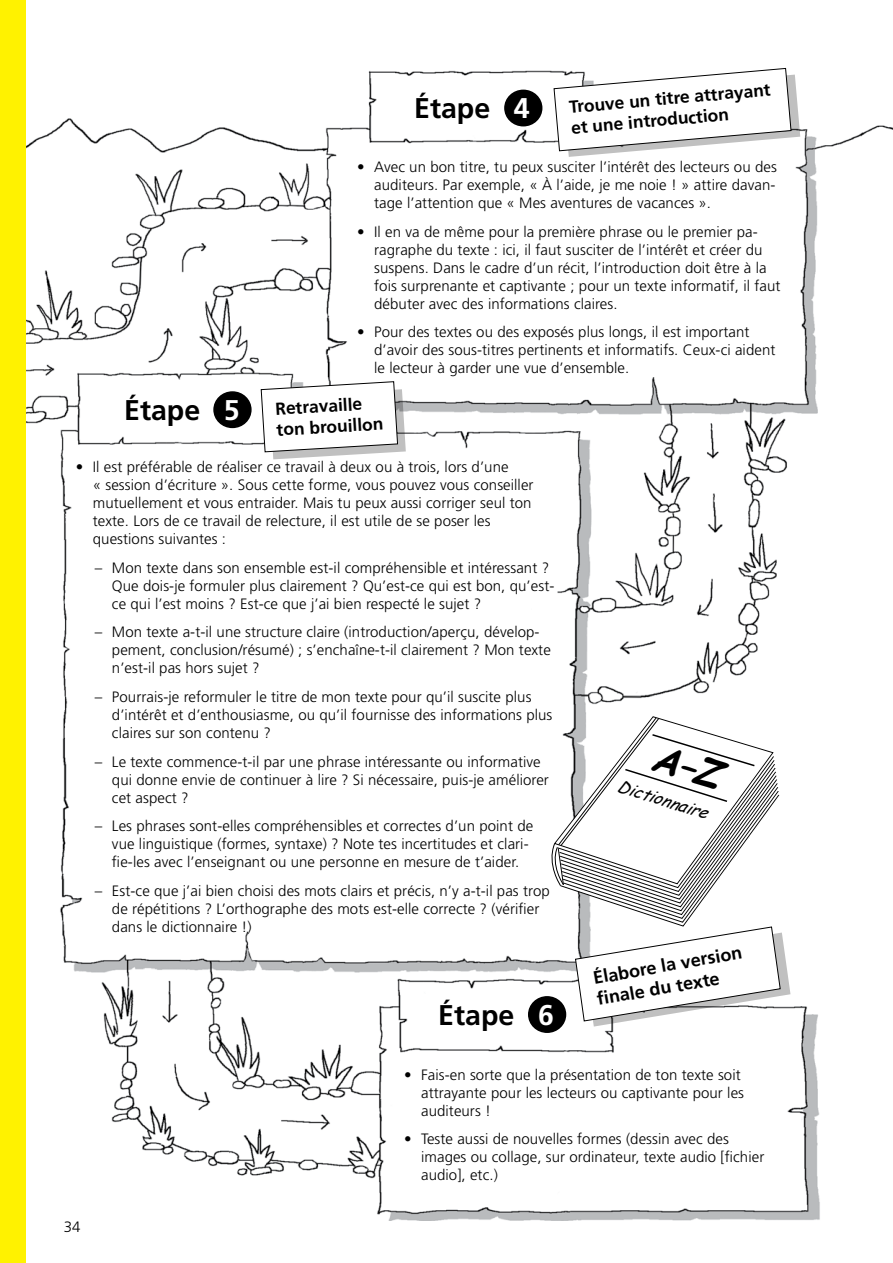
<style>
.page{position:relative;width:893px;height:1263px;background:#fff}
.page>*{position:absolute;margin:0;border:0;box-sizing:border-box;transform-origin:0 0}
.t1{font:700 28.5px "Frutiger";color:#000}
.t2{font:700 18px/21.6px "Frutiger";color:#000}
.t3{font:700 17.4px/21px "Frutiger";color:#000}
.t4{font:italic 16.5px "Comic Sans MS";color:#000}
.t5{font:300 15px/18px "Frutiger";letter-spacing:.005em;color:#000}
.s1{color:#fff}
</style>
<div class="page">
<img style="left:26px;top:67px;width:867px;height:1153px">
<div style="left:505px;top:90px;width:37px;height:36px;background:#000;border-radius:50%"></div>
<div style="left:504px;top:90px;width:38px;height:36px;border:2px solid #000;border-radius:50%"></div>
<svg style="left:260px;top:381px;width:146px;height:78px"></svg>
<div style="left:214px;top:392px;width:37px;height:35px;background:#000;border-radius:50%"></div>
<div style="left:213px;top:391px;width:39px;height:37px;border:2px solid #000;border-radius:50%"></div>
<div style="left:529px;top:997px;width:36px;height:35px;background:#000;border-radius:50%"></div>
<div style="left:528px;top:996px;width:38px;height:37px;border:2px solid #000;border-radius:50%"></div>
<svg style="left:553px;top:68px;width:247px;height:89px"></svg>
<div style="left:0;top:0;width:26px;height:1263px;background:#fff200"></div>
<svg style="left:546px;top:713px;width:244px;height:313px"></svg>
<h1 class="t1" style="left:414px;top:91px;width:117px">Étape <span class="s1">4</span></h1>
<p class="t3" style="left:568px;top:96px;width:203px;rotate:-5deg">Trouve un titre attrayant et une introduction</p>
<h1 class="t1" style="left:124px;top:393px;width:117px">Étape <span class="s1">5</span></h1>
<p class="t5" style="left:374px;top:158px;width:404px;text-align:justify;text-indent:-17px">• Avec un bon titre, tu peux susciter l’intérêt des lecteurs ou des auditeurs. Par exemple, « À l’aide, je me noie ! » attire davan&shy;tage l’attention que « Mes aventures de vacances ».</p>
<p class="t5" style="left:374px;top:222px;width:408px;text-indent:-17px">• Il en va de même pour la première phrase ou le premier pa&shy;ragraphe du texte : ici, il faut susciter de l’intérêt et créer du suspens. Dans le cadre d’un récit, l’introduction doit être à la fois surprenante et captivante ; pour un texte informatif, il faut débuter avec des informations claires.</p>
<p class="t5" style="left:374px;top:323px;width:403px;text-indent:-17px">• Pour des textes ou des exposés plus longs, il est important d’avoir des sous-titres pertinents et informatifs. Ceux-ci aident le lecteur à garder une vue d’ensemble.</p>
<p class="t3" style="left:274px;top:399px;width:108px;rotate:-4deg">Retravaille ton brouillon</p>
<p class="t5" style="left:93px;top:458px;width:442px;text-indent:-17px">• Il est préférable de réaliser ce travail à deux ou à trois, lors d’une<br>« session d’écriture ». Sous cette forme, vous pouvez vous conseiller mutuellement et vous entraider. Mais tu peux aussi corriger seul ton texte. Lors de ce travail de relecture, il est utile de se poser les questions suivantes :</p>
<p class="t5" style="left:112px;top:558px;width:444px;text-indent:-17px">– Mon texte dans son ensemble est-il compréhensible et intéressant ?<br>Que dois-je formuler plus clairement ? Qu’est-ce qui est bon, qu’est&shy;ce qui l’est moins ? Est-ce que j’ai bien respecté le sujet ?</p>
<p class="t5" style="left:112px;top:623px;width:440px;text-indent:-17px">– Mon texte a-t-il une structure claire (introduction/aperçu, dévelop&shy;pement, conclusion/résumé) ; s’enchaîne-t-il clairement ? Mon texte n’est-il pas hors sujet ?</p>
<p class="t5" style="left:112px;top:688px;width:442px;text-indent:-17px">– Pourrais-je reformuler le titre de mon texte pour qu’il suscite plus d’intérêt et d’enthousiasme, ou qu’il fournisse des informations plus claires sur son contenu ?</p>
<p class="t5" style="left:112px;top:752px;width:438px;text-indent:-17px">– Le texte commence-t-il par une phrase intéressante ou informative qui donne envie de continuer à lire ? Si nécessaire, puis-je améliorer cet aspect ?</p>
<p class="t5" style="left:112px;top:817px;width:423px;text-indent:-17px">– Les phrases sont-elles compréhensibles et correctes d’un point de vue linguistique (formes, syntaxe) ? Note tes incertitudes et clari&shy;fie-les avec l’enseignant ou une personne en mesure de t’aider.</p>
<p class="t5" style="left:112px;top:882px;width:439px;text-indent:-17px">– Est-ce que j’ai bien choisi des mots clairs et précis, n’y a-t-il pas trop de répétitions ? L’orthographe des mots est-elle correcte ? (vérifier dans le dictionnaire !)</p>
<h1 class="t1" style="left:438px;top:998px;width:117px">Étape <span class="s1">6</span></h1>
<p class="t4" style="left:621px;top:774px;width:95px;rotate:17deg">Dictionnaire</p>
<p class="t2" style="left:592px;top:967px;width:152px;rotate:-10deg">Élabore la version fi nale du texte</p>
<p class="t5" style="left:64px;top:1218px;width:18px">34</p>
<p class="t5" style="left:421px;top:1065px;width:324px;text-indent:-17px">• Fais-en sorte que la présentation de ton texte soit attrayante pour les lecteurs ou captivante pour les auditeurs !</p>
<p class="t5" style="left:421px;top:1130px;width:345px;text-indent:-17px">• Teste aussi de nouvelles formes (dessin avec des images ou collage, sur ordinateur, texte audio [fichier audio], etc.)</p>
</div>
